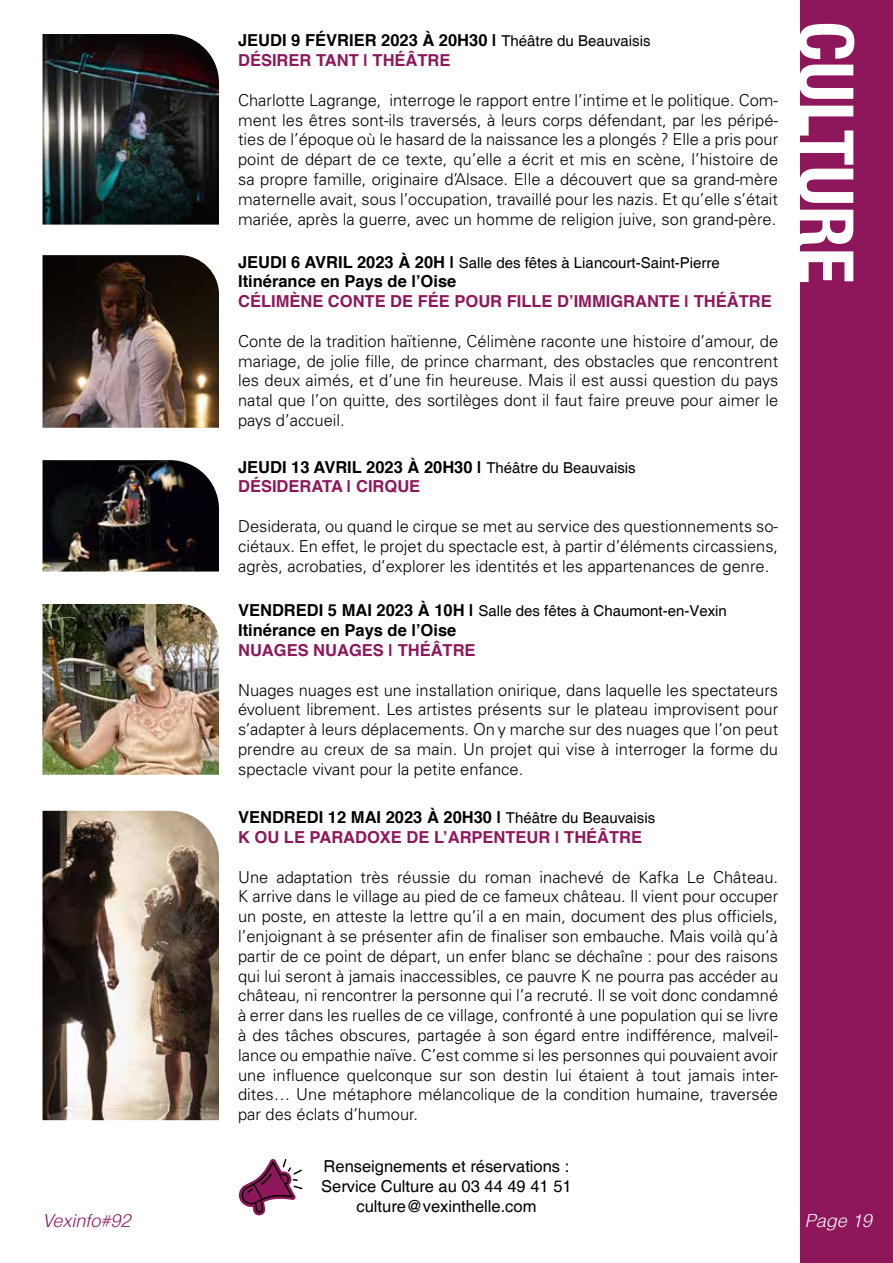
<style>
.page{position:relative;width:893px;height:1263px;background:#fff}
.page>*{position:absolute;margin:0;border:0;box-sizing:border-box;transform-origin:0 0}
.t1{font:700 condensed 75px "Helvetica Neue";color:#fff}
.t2{font:italic 300 18px "Helvetica";color:#8e175c}
.t3{font:italic 300 18px "Helvetica";color:#fff}
.t4{font:300 16.5px/19.8px "Univers LT Pro 45";color:#000;text-align:justify}
.t5{font:700 16.5px/19.8px "Helvetica";color:#000}
.t6{font:700 16.5px/19.8px "Helvetica";color:#8e175c}
.t7{font:16.5px/19.8px "Helvetica";color:#000;text-align:center}
.t8{font:15px "Helvetica";color:#000}
.s1{font-weight:400;font-size:15px}
.s2{color:#8e175c}
.s3{font-weight:700;font-size:16.5px}
.s4{color:#000}
.s5{font-weight:400;font-size:15px;color:#000}
</style>
<div class="page">
<div style="left:800px;top:0;width:93px;height:1263px;background:#8e175c"></div>
<svg style="left:238px;top:1159px;width:65px;height:57px"></svg>
<img style="left:43px;top:604px;width:176px;height:171px">
<img style="left:43px;top:255px;width:176px;height:173px">
<img style="left:43px;top:34px;width:176px;height:191px">
<img style="left:43px;top:460px;width:176px;height:111px">
<img style="left:43px;top:811px;width:176px;height:309px">
<p class="t2" style="left:43px;top:1210px;width:90px">Vexinfo#92</p>
<p class="t5" style="left:238px;top:31px;width:414px">JEUDI 9 FÉVRIER 2023 À 20H30 | <span class="s1">Théâtre du Beauvaisis<br></span><span class="s2">DÉSIRER TANT | THÉÂTRE</span></p>
<p class="t4" style="left:238px;top:90px;width:542px">Charlotte Lagrange, interroge le rapport entre l’intime et le politique. Com&shy;ment les êtres sont-ils traversés, à leurs corps défendant, par les péripé&shy;ties de l’époque où le hasard de la naissance les a plongés ? Elle a pris pour point de départ de ce texte, qu’elle a écrit et mis en scène, l’histoire de sa propre famille, originaire d’Alsace. Elle a découvert que sa grand-mère maternelle avait, sous l’occupation, travaillé pour les nazis. Et qu’elle s’était mariée, après la guerre, avec un homme de religion juive, son grand-père.</p>
<p class="t8" style="left:238px;top:254px;width:483px"><span class="s3">JEUDI 6 AVRIL 2023 À 20H |</span> Salle des fêtes à Liancourt-Saint-Pierre</p>
<p class="t5" style="left:238px;top:272px;width:220px">Itinérance en Pays de l’Oise</p>
<p class="t6" style="left:238px;top:292px;width:535px">CÉLIMÈNE CONTE DE FÉE POUR FILLE D’IMMIGRANTE | THÉÂTRE</p>
<p class="t4" style="left:238px;top:331px;width:542px">Conte de la tradition haïtienne, Célimène raconte une histoire d’amour, de mariage, de jolie fille, de prince charmant, des obstacles que rencontrent les deux aimés, et d’une fin heureuse. Mais il est aussi question du pays natal que l’on quitte, des sortilèges dont il faut faire preuve pour aimer le pays d’accueil.</p>
<p class="t5" style="left:238px;top:457px;width:399px">JEUDI 13 AVRIL 2023 À 20H30 | <span class="s1">Théâtre du Beauvaisis<br></span><span class="s2">DÉSIDERATA | CIRQUE</span></p>
<p class="t4" style="left:238px;top:516px;width:542px">Desiderata, ou quand le cirque se met au service des questionnements so&shy;ciétaux. En effet, le projet du spectacle est, à partir d’éléments circassiens, agrès, acrobaties, d’explorer les identités et les appartenances de genre.</p>
<p class="t8" style="left:238px;top:602px;width:490px"><span class="s3">VENDREDI 5 MAI 2023 À 10H |</span> Salle des fêtes à Chaumont-en-Vexin</p>
<p class="t5" style="left:238px;top:621px;width:220px">Itinérance en Pays de l’Oise</p>
<p class="t6" style="left:238px;top:640px;width:239px">NUAGES NUAGES | THÉÂTRE</p>
<p class="t4" style="left:238px;top:679px;width:542px">Nuages nuages est une installation onirique, dans laquelle les spectateurs évoluent librement. Les artistes présents sur le plateau improvisent pour s’adapter à leurs déplacements. On y marche sur des nuages que l’on peut prendre au creux de sa main. Un projet qui vise à interroger la forme du spectacle vivant pour la petite enfance.</p>
<p class="t6" style="left:238px;top:808px;width:419px"><span class="s4">VENDREDI 12 MAI 2023 À 20H30 |</span> <span class="s5">Théâtre du Beauvaisis<br></span>K OU LE PARADOXE DE L’ARPENTEUR | THÉÂTRE</p>
<p class="t4" style="left:238px;top:866px;width:542px">Une adaptation très réussie du roman inachevé de Kafka Le Château.<br>K arrive dans le village au pied de ce fameux château. Il vient pour occuper un poste, en atteste la lettre qu’il a en main, document des plus officiels, l’enjoignant à se présenter afin de finaliser son embauche. Mais voilà qu’à partir de ce point de départ, un enfer blanc se déchaîne : pour des raisons qui lui seront à jamais inaccessibles, ce pauvre K ne pourra pas accéder au château, ni rencontrer la personne qui l’a recruté. Il se voit donc condamné à errer dans les ruelles de ce village, confronté à une population qui se livre à des tâches obscures, partagée à son égard entre indifférence, malveil&shy;lance ou empathie naïve. C’est comme si les personnes qui pouvaient avoir une influence quelconque sur son destin lui étaient à tout jamais inter&shy;dites… Une métaphore mélancolique de la condition humaine, traversée par des éclats d’humour.</p>
<p class="t7" style="left:321px;top:1157px;width:252px">Renseignements et réservations :<br>Service Culture au 03 44 49 41 51 culture@vexinthelle.com</p>
<h1 class="t1" style="left:872px;top:21px;width:264px;rotate:90deg">CULTURE</h1>
<p class="t3" style="left:805px;top:1210px;width:69px">Page 19</p>
</div>
